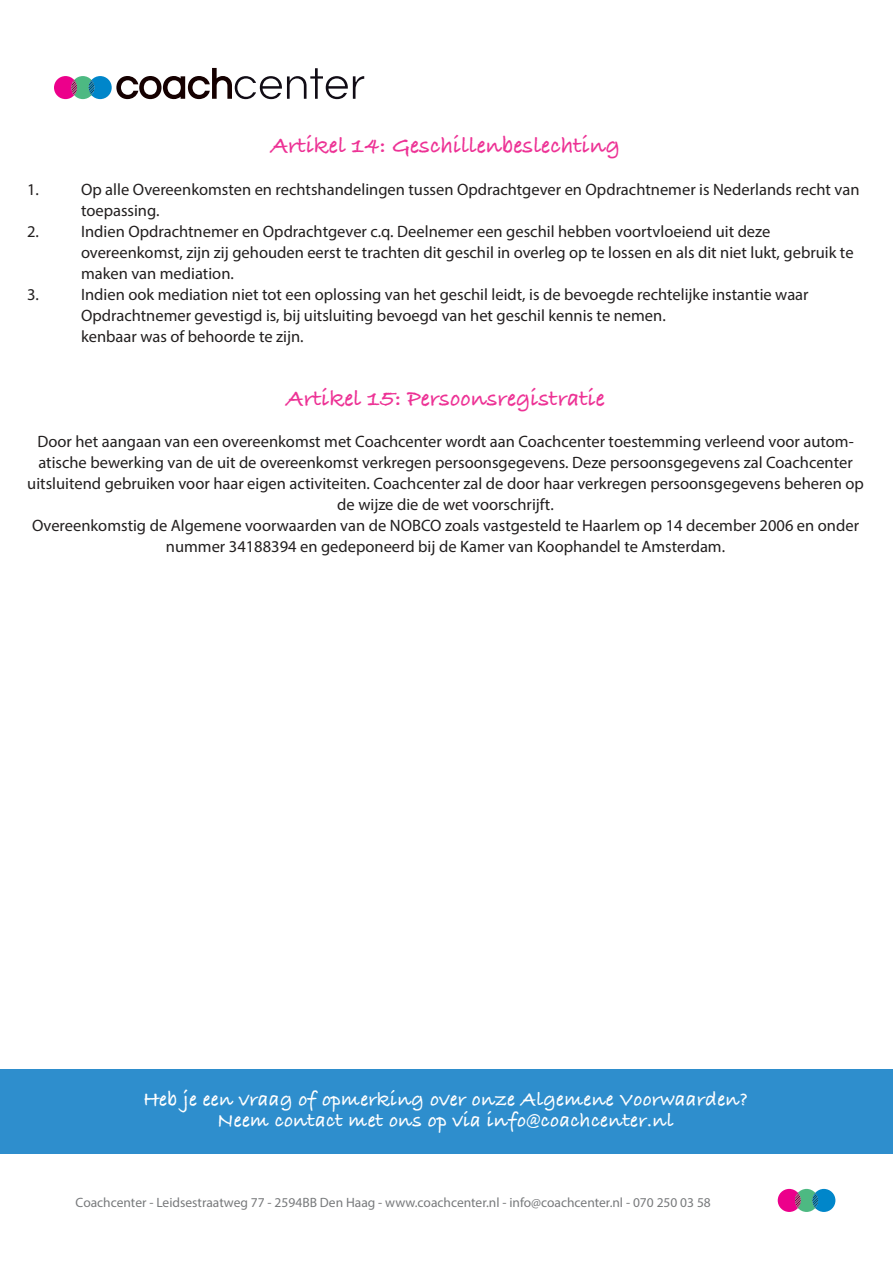
<style>
.page{position:relative;width:893px;height:1263px;background:#fff}
.page>*{position:absolute;margin:0;border:0;box-sizing:border-box;transform-origin:0 0}
.t1{font:700 24px "Bradley Hand ITCTT";color:#ed3295}
.t2{font:700 21px/21px "Bradley Hand ITCTT";letter-spacing:.01em;color:#fff;text-align:center}
.t3{font:16.5px/21px "Myriad Pro";color:#221f1f}
.t4{font:13.5px "Myriad Pro";color:#787a7c}
</style>
<div class="page">
<svg style="left:54px;top:68px;width:310px;height:31px"></svg>
<svg style="left:778px;top:1189px;width:57px;height:23px"></svg>
<div style="left:0;top:1069px;width:892px;height:84px;background:#2e8ecd"></div>
<h1 class="t1" style="left:271px;top:127px;width:351px">Artikel 14: Geschillenbeslechting</h1>
<p class="t3" style="left:27px;top:180px;width:13px">1.</p>
<p class="t3" style="left:81px;top:180px;width:780px">Op alle Overeenkomsten en rechtshandelingen tussen Opdrachtgever en Opdrachtnemer is Nederlands recht van toepassing.</p>
<p class="t3" style="left:27px;top:222px;width:13px">2.</p>
<p class="t3" style="left:81px;top:222px;width:774px">Indien Opdrachtnemer en Opdrachtgever c.q. Deelnemer een geschil hebben voortvloeiend uit deze overeenkomst, zijn zij gehouden eerst te trachten dit geschil in overleg op te lossen en als dit niet lukt, gebruik te maken van mediation.</p>
<p class="t3" style="left:27px;top:285px;width:13px">3.</p>
<p class="t3" style="left:81px;top:285px;width:729px">Indien ook mediation niet tot een oplossing van het geschil leidt, is de bevoegde rechtelijke instantie waar<br>Opdrachtnemer gevestigd is, bij uitsluiting bevoegd van het geschil kennis te nemen.<br>kenbaar was of behoorde te zijn.</p>
<h1 class="t1" style="left:286px;top:380px;width:320px">Artikel 15: Persoonsregistratie</h1>
<p class="t3" style="left:27px;top:433px;width:838px;text-align:center">Door het aangaan van een overeenkomst met Coachcenter wordt aan Coachcenter toestemming verleend voor autom&shy;atische bewerking van de uit de overeenkomst verkregen persoonsgegevens. Deze persoonsgegevens zal Coachcenter uitsluitend gebruiken voor haar eigen activiteiten. Coachcenter zal de door haar verkregen persoonsgegevens beheren op de wijze die de wet voorschrijft.<br>Overeenkomstig de Algemene voorwaarden van de NOBCO zoals vastgesteld te Haarlem op 14 december 2006 en onder nummer 34188394 en gedeponeerd bij de Kamer van Koophandel te Amsterdam.</p>
<p class="t2" style="left:143px;top:1087px;width:606px">Heb je een vraag of opmerking over onze Algemene Voorwaarden?<br>Neem contact met ons op via info@coachcenter.nl</p>
<p class="t4" style="left:76px;top:1197px;width:637px">Coachcenter - Leidsestraatweg 77 - 2594BB Den Haag - www.coachcenter.nl - info@coachcenter.nl - 070 250 03 58</p>
</div>
